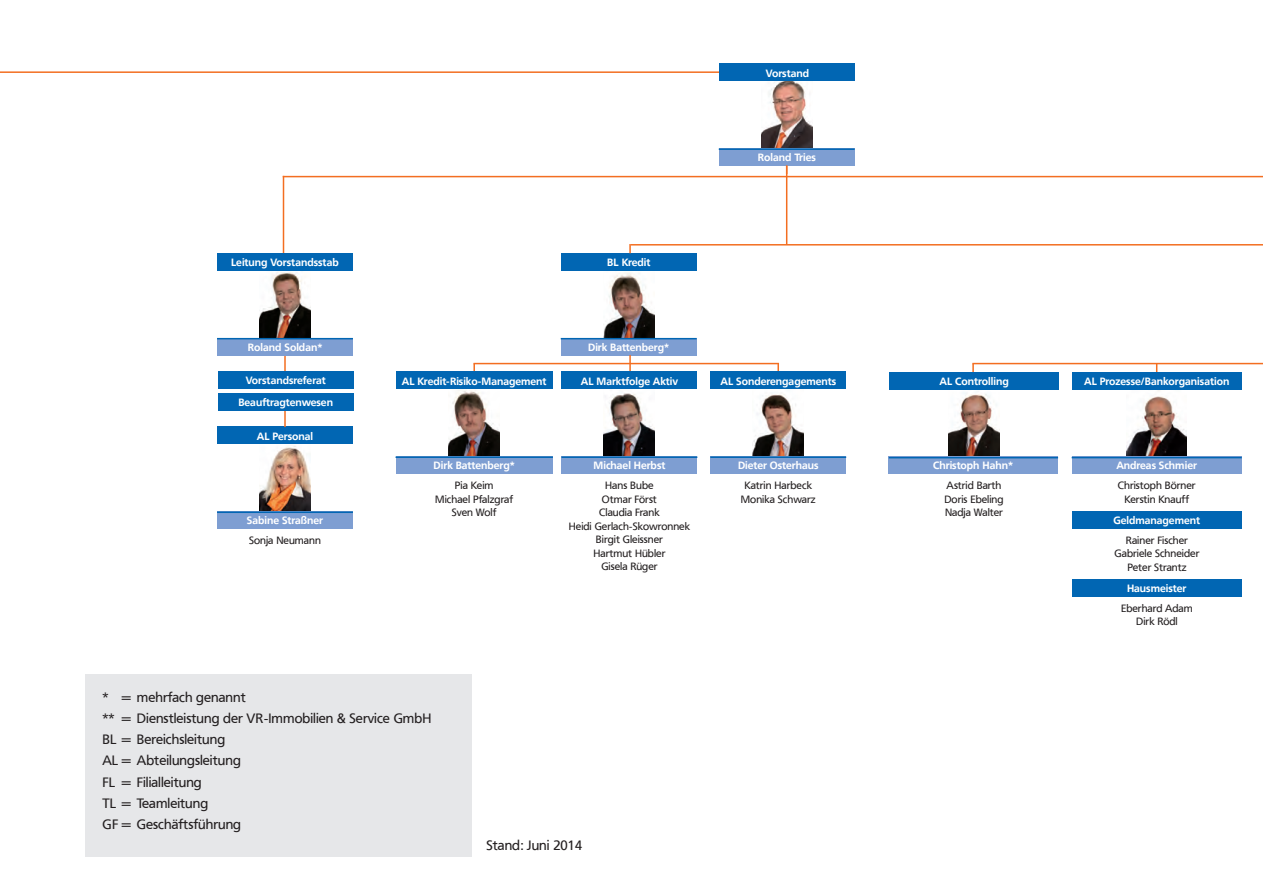
<style>
.page{position:relative;width:1263px;height:893px;background:#fff}
.page>*{position:absolute;margin:0;border:0;box-sizing:border-box;transform-origin:0 0}
.t1{font:13.5px/21.3px "Frutiger VR";color:#231f20}
.t2{font:700 10.5px "Frutiger VR";color:#fff}
.t3{font:10.5px/13.5px "Frutiger VR";color:#231f20;text-align:center}
</style>
<div class="page">
<hr style="left:0;top:71px;width:725px;height:2px;background:#f36e21">
<hr style="left:283px;top:176px;width:980px;height:1px;background:#f36e21">
<div style="left:85px;top:674px;width:386px;height:183px;background:#e6e7e9"></div>
<img style="left:259px;top:446px;width:51px;height:66px">
<div style="left:217px;top:512px;width:136px;height:17px;background:#7e9ed2"></div>
<hr style="left:217px;top:512px;width:136px;height:1px;background:#0166b3">
<div style="left:217px;top:427px;width:136px;height:17px;background:#0166b3"></div>
<img style="left:603px;top:273px;width:51px;height:65px">
<div style="left:561px;top:338px;width:135px;height:17px;background:#7e9ed2"></div>
<hr style="left:561px;top:338px;width:136px;height:1px;background:#0166b3">
<div style="left:561px;top:253px;width:135px;height:17px;background:#0166b3"></div>
<img style="left:761px;top:81px;width:51px;height:67px">
<div style="left:719px;top:149px;width:135px;height:17px;background:#7e9ed2"></div>
<hr style="left:719px;top:148px;width:136px;height:2px;background:#0166b3">
<div style="left:719px;top:64px;width:135px;height:17px;background:#0166b3"></div>
<svg style="left:284px;top:410px;width:2px;height:17px"></svg>
<svg style="left:284px;top:355px;width:2px;height:17px"></svg>
<svg style="left:473px;top:364px;width:2px;height:8px"></svg>
<svg style="left:629px;top:355px;width:2px;height:17px"></svg>
<svg style="left:629px;top:244px;width:2px;height:9px"></svg>
<svg style="left:777px;top:364px;width:2px;height:8px"></svg>
<hr style="left:786px;top:166px;width:1px;height:79px;background:#f36e21">
<hr style="left:631px;top:244px;width:632px;height:2px;background:#f36e21">
<hr style="left:473px;top:363px;width:306px;height:1px;background:#f36e21">
<hr style="left:972px;top:363px;width:291px;height:1px;background:#f36e21">
<hr style="left:283px;top:176px;width:1px;height:77px;background:#f36e21">
<img style="left:259px;top:270px;width:52px;height:68px">
<div style="left:217px;top:338px;width:136px;height:17px;background:#7e9ed2"></div>
<hr style="left:217px;top:338px;width:136px;height:1px;background:#0166b3">
<div style="left:217px;top:253px;width:136px;height:17px;background:#0166b3"></div>
<img style="left:449px;top:390px;width:51px;height:66px">
<div style="left:396px;top:457px;width:157px;height:17px;background:#7e9ed2"></div>
<hr style="left:396px;top:456px;width:157px;height:2px;background:#0166b3">
<div style="left:396px;top:372px;width:157px;height:17px;background:#0166b3"></div>
<img style="left:604px;top:393px;width:51px;height:63px">
<div style="left:562px;top:457px;width:135px;height:17px;background:#7e9ed2"></div>
<hr style="left:561px;top:456px;width:136px;height:2px;background:#0166b3">
<div style="left:562px;top:372px;width:135px;height:17px;background:#0166b3"></div>
<img style="left:753px;top:394px;width:51px;height:62px">
<div style="left:710px;top:457px;width:136px;height:17px;background:#7e9ed2"></div>
<hr style="left:710px;top:456px;width:136px;height:2px;background:#0166b3">
<div style="left:710px;top:372px;width:136px;height:17px;background:#0166b3"></div>
<svg style="left:972px;top:364px;width:2px;height:8px"></svg>
<img style="left:1127px;top:396px;width:59px;height:61px">
<div style="left:1072px;top:457px;width:169px;height:17px;background:#7e9ed2"></div>
<hr style="left:1072px;top:457px;width:170px;height:1px;background:#0166b3">
<div style="left:1072px;top:372px;width:169px;height:17px;background:#0166b3"></div>
<img style="left:948px;top:389px;width:51px;height:68px">
<div style="left:889px;top:457px;width:169px;height:17px;background:#7e9ed2"></div>
<hr style="left:889px;top:457px;width:169px;height:1px;background:#0166b3">
<div style="left:889px;top:372px;width:170px;height:17px;background:#0166b3"></div>
<div style="left:218px;top:393px;width:135px;height:17px;background:#0166b3"></div>
<div style="left:1072px;top:511px;width:169px;height:17px;background:#0166b3"></div>
<div style="left:1072px;top:579px;width:169px;height:17px;background:#0166b3"></div>
<div style="left:218px;top:372px;width:135px;height:17px;background:#0166b3"></div>
<p class="t2" style="left:766px;top:67px;width:45px">Vorstand</p>
<p class="t2" style="left:758px;top:151px;width:59px">Roland Tries</p>
<p class="t2" style="left:231px;top:256px;width:109px">Leitung Vorstandsstab</p>
<p class="t2" style="left:248px;top:341px;width:76px">Roland Soldan*</p>
<p class="t2" style="left:246px;top:374px;width:81px">Vorstandsreferat</p>
<p class="t2" style="left:238px;top:396px;width:96px">Beauftragtenwesen</p>
<p class="t2" style="left:257px;top:430px;width:58px">AL Personal</p>
<p class="t2" style="left:247px;top:514px;width:78px">Sabine Straßner</p>
<p class="t3" style="left:249px;top:534px;width:73px">Sonja Neumann</p>
<p class="t2" style="left:607px;top:256px;width:45px">BL Kredit</p>
<p class="t2" style="left:402px;top:375px;width:146px">AL Kredit-Risiko-Management</p>
<p class="t2" style="left:588px;top:341px;width:83px">Dirk Battenberg*</p>
<p class="t2" style="left:581px;top:375px;width:99px">AL Marktfolge Aktiv</p>
<p class="t2" style="left:434px;top:459px;width:83px">Dirk Battenberg*</p>
<p class="t3" style="left:435px;top:479px;width:79px">Pia Keim<br>Michael Pfalzgraf<br>Sven Wolf</p>
<p class="t2" style="left:594px;top:459px;width:73px">Michael Herbst</p>
<p class="t3" style="left:569px;top:479px;width:123px">Hans Bube<br>Otmar Först<br>Claudia Frank<br>Heidi Gerlach-Skowronnek<br>Birgit Gleissner<br>Hartmut Hübler<br>Gisela Rüger</p>
<p class="t1" style="left:102px;top:686px;width:330px">* = mehrfach genannt<br>** = Dienstleistung der VR-Immobilien &amp; Service GmbH<br>BL = Bereichsleitung<br>AL = Abteilungsleitung<br>FL = Filialleitung<br>TL = Teamleitung<br>GF = Geschäftsführung</p>
<p class="t1" style="left:486px;top:835px;width:98px">Stand: Juni 2014</p>
<p class="t2" style="left:720px;top:375px;width:117px">AL Sonderengagements</p>
<p class="t2" style="left:939px;top:375px;width:71px">AL Controlling</p>
<p class="t2" style="left:1084px;top:375px;width:147px">AL Prozesse/Bankorganisation</p>
<p class="t2" style="left:738px;top:459px;width:82px">Dieter Osterhaus</p>
<p class="t3" style="left:741px;top:479px;width:76px">Katrin Harbeck<br>Monika Schwarz</p>
<p class="t3" style="left:1118px;top:479px;width:79px">Christoph Börner<br>Kerstin Knauff</p>
<p class="t2" style="left:933px;top:459px;width:82px">Christoph Hahn*</p>
<p class="t2" style="left:1116px;top:459px;width:82px">Andreas Schmier</p>
<p class="t3" style="left:944px;top:479px;width:61px;text-align:left">Astrid Barth<br>Doris Ebeling<br>Nadja Walter</p>
<p class="t2" style="left:1113px;top:514px;width:88px">Geldmanagement</p>
<p class="t3" style="left:1114px;top:533px;width:86px">Rainer Fischer<br>Gabriele Schneider<br>Peter Strantz</p>
<p class="t3" style="left:1121px;top:601px;width:73px">Eberhard Adam<br>Dirk Rödl</p>
<p class="t2" style="left:1127px;top:582px;width:61px">Hausmeister</p>
</div>
